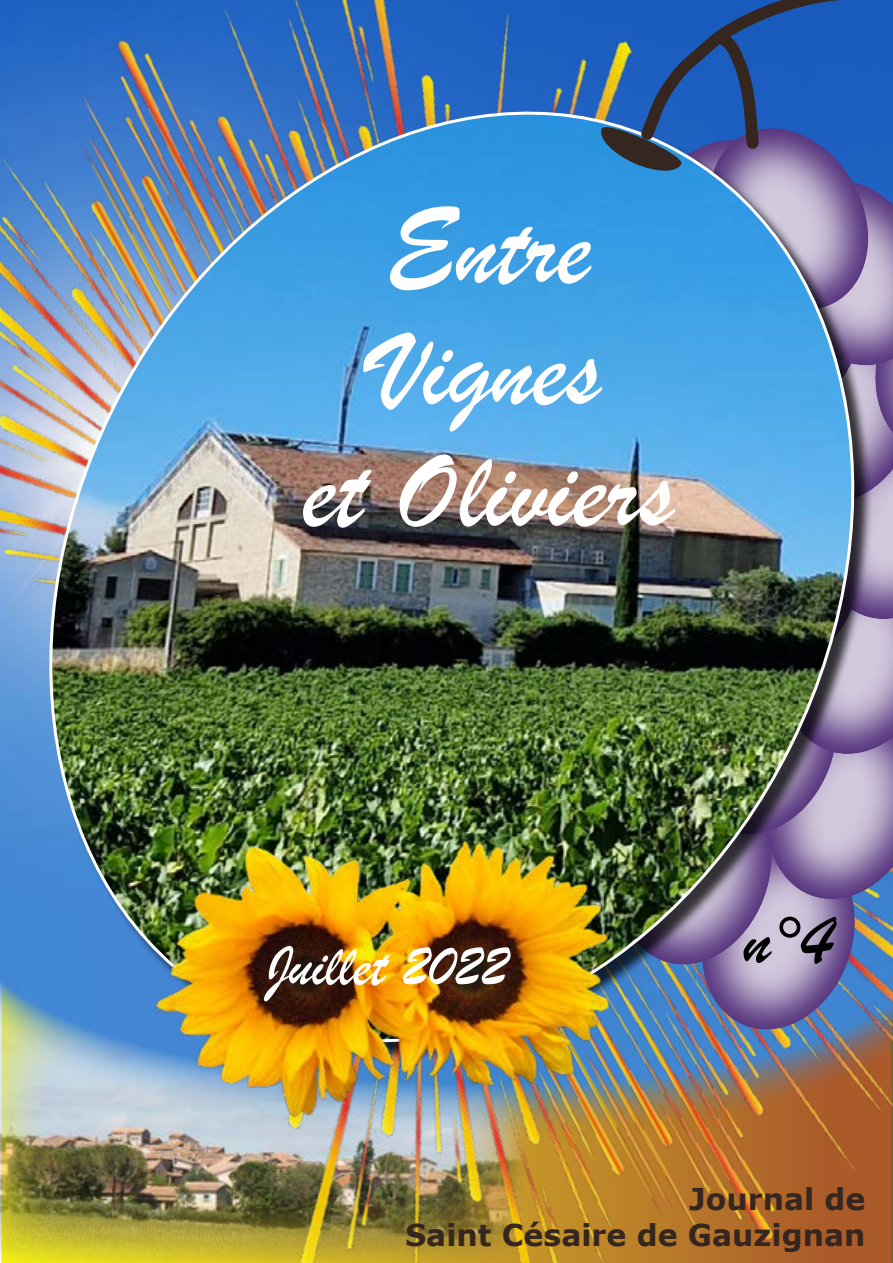
<style>
.page{position:relative;width:893px;height:1263px;background:#fff}
.page>*{position:absolute;margin:0;border:0;box-sizing:border-box;transform-origin:0 0}
.t1{font:112.5px/121.5px "Brush Script";color:#fff;text-align:center}
.t2{font:75px "Brush Script";color:#000}
.t3{font:60px "Brush Script";color:#fff}
.t4{font:700 30px/36px "Verdana";color:#362620;text-align:right}
</style>
<div class="page">
<img style="left:0;top:0;width:893px;height:1263px">
<img style="left:0;top:48px;width:893px;height:1054px">
<img style="left:403px;top:0;width:490px;height:1038px">
<img style="left:137px;top:834px;width:487px;height:285px">
<h1 class="t1" style="left:303px;top:186px;width:373px">Entre<br>Vignes<br>et Oliviers</h1>
<h3 class="t3" style="left:266px;top:926px;width:243px">Juillet 2022</h3>
<h2 class="t2" style="left:743px;top:890px;width:91px">n°4</h2>
<p class="t4" style="left:405px;top:1182px;width:462px">Journal de<br>Saint Césaire de Gauzignan</p>
</div>
